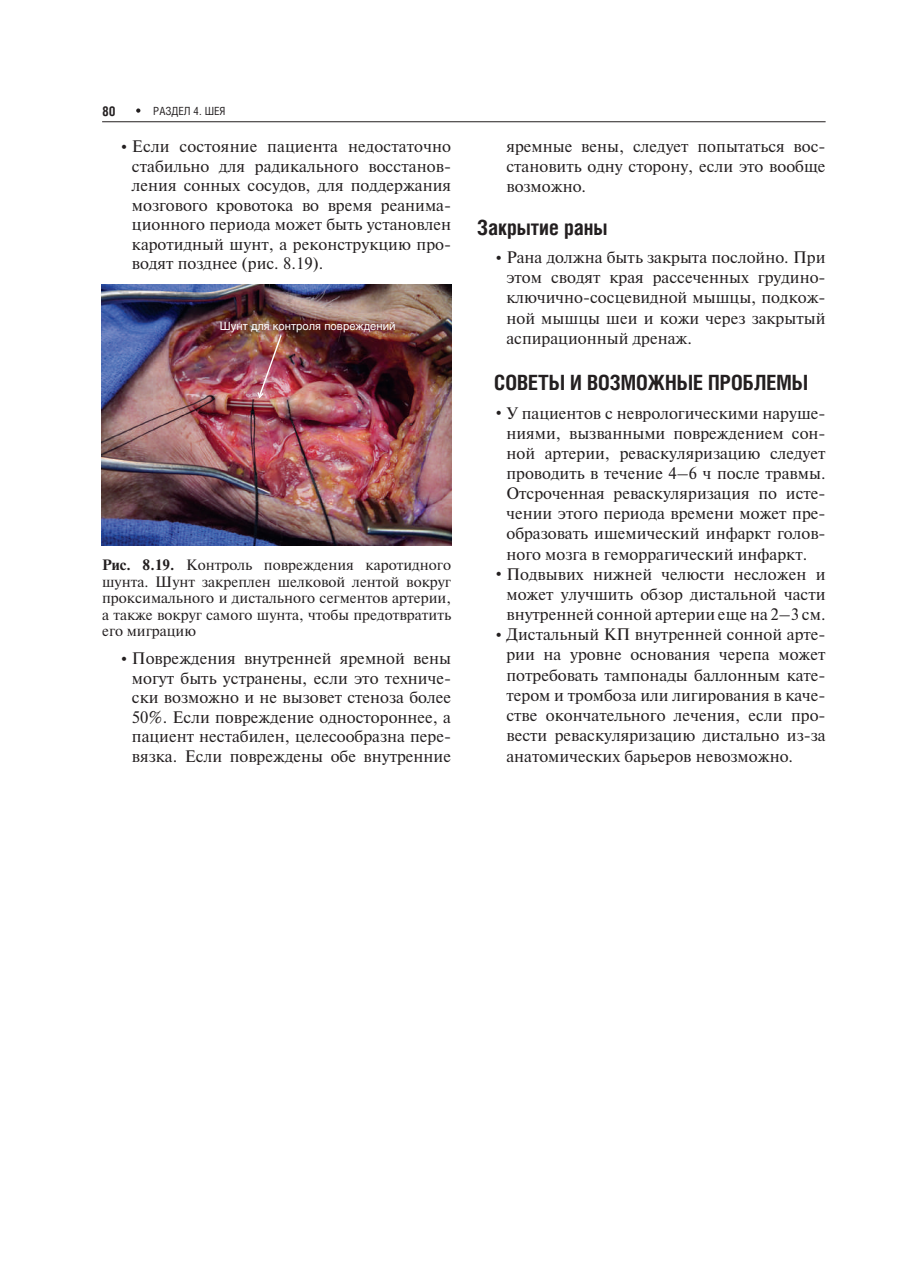
<style>
.page{position:relative;width:915px;height:1276px;background:#fff}
.page>*{position:absolute;margin:0;border:0;box-sizing:border-box;transform-origin:0 0}
.t1{font:700 21px "Helios Cond";color:#231f20}
.t2{font:16.65px/20.1px "Newton";color:#231f20;text-align:justify}
.t3{font:15px/16.5px "Newton";color:#231f20;text-align:justify}
.t4{font:700 13.5px "Helios Cond";color:#231f20}
.t5{font:11.25px "Helios";color:#fff}
.t6{font:11.25px "Helios Cond";color:#231f20}
.s1{font-weight:700}
</style>
<div class="page">
<hr style="left:102px;top:121px;width:723px;height:1px;background:#231f20">
<svg style="left:136px;top:108px;width:4px;height:5px"></svg>
<img style="left:102px;top:285px;width:349px;height:260px">
<img style="left:257px;top:334px;width:26px;height:64px">
<p class="t4" style="left:102px;top:106px;width:15px">80</p>
<p class="t6" style="left:153px;top:104px;width:74px">РАЗДЕЛ 4. ШЕЯ</p>
<p class="t2" style="left:132px;top:138px;width:320px;line-height:19.5px;text-indent:-13px">● Если состояние пациента недостаточно стабильно для радикального восстанов&shy;ления сонных сосудов, для поддержания мозгового кровотока во время реанима&shy;ционного периода может быть установлен каротидный шунт, а реконструкцию про&shy;водят позднее (рис. 8.19).</p>
<p class="t5" style="left:220px;top:322px;width:177px">Шунт для контроля повреждений</p>
<p class="t3" style="left:102px;top:558px;width:350px"><span class="s1">Рис. 8.19.</span> Контроль повреждения каротидного шунта. Шунт закреплен шелковой лентой вокруг проксимального и дистального сегментов артерии, а также вокруг самого шунта, чтобы предотвратить его миграцию</p>
<p class="t2" style="left:132px;top:650px;width:320px;line-height:19.5px;text-indent:-13px">● Повреждения внутренней яремной вены могут быть устранены, если это техниче&shy;ски возможно и не вызовет стеноза более 50%. Если повреждение одностороннее, а пациент нестабилен, целесообразна пере&shy;вязка. Если повреждены обе внутренние</p>
<p class="t2" style="left:506px;top:138px;width:320px">яремные вены, следует попытаться вос&shy;становить одну сторону, если это вообще возможно.</p>
<p class="t1" style="left:477px;top:219px;width:132px">Закрытие раны</p>
<p class="t2" style="left:506px;top:249px;width:320px;text-indent:-13px">● Рана должна быть закрыта послойно. При этом сводят края рассеченных грудино&shy;ключично-сосцевидной мышцы, подкож&shy;ной мышцы шеи и кожи через закрытый аспирационный дренаж.</p>
<p class="t1" style="left:494px;top:375px;width:315px">СОВЕТЫ И ВОЗМОЖНЫЕ ПРОБЛЕМЫ</p>
<p class="t2" style="left:506px;top:404px;width:320px;text-indent:-13px">● У пациентов с неврологическими наруше&shy;ниями, вызванными повреждением сон&shy;ной артерии, реваскуляризацию следует проводить в течение 4–6 ч после травмы.<br>Отсроченная реваскуляризация по исте&shy;чении этого периода времени может пре&shy;образовать ишемический инфаркт голов&shy;ного мозга в геморрагический инфаркт.</p>
<p class="t2" style="left:506px;top:565px;width:320px;text-indent:-13px">● Подвывих нижней челюсти несложен и может улучшить обзор дистальной части внутренней сонной артерии еще на 2–3 см.</p>
<p class="t2" style="left:506px;top:625px;width:320px;text-indent:-13px">● Дистальный КП внутренней сонной арте&shy;рии на уровне основания черепа может потребовать тампонады баллонным кате&shy;тером и тромбоза или лигирования в каче&shy;стве окончательного лечения, если про&shy;вести реваскуляризацию дистально из-за анатомических барьеров невозможно.</p>
</div>
